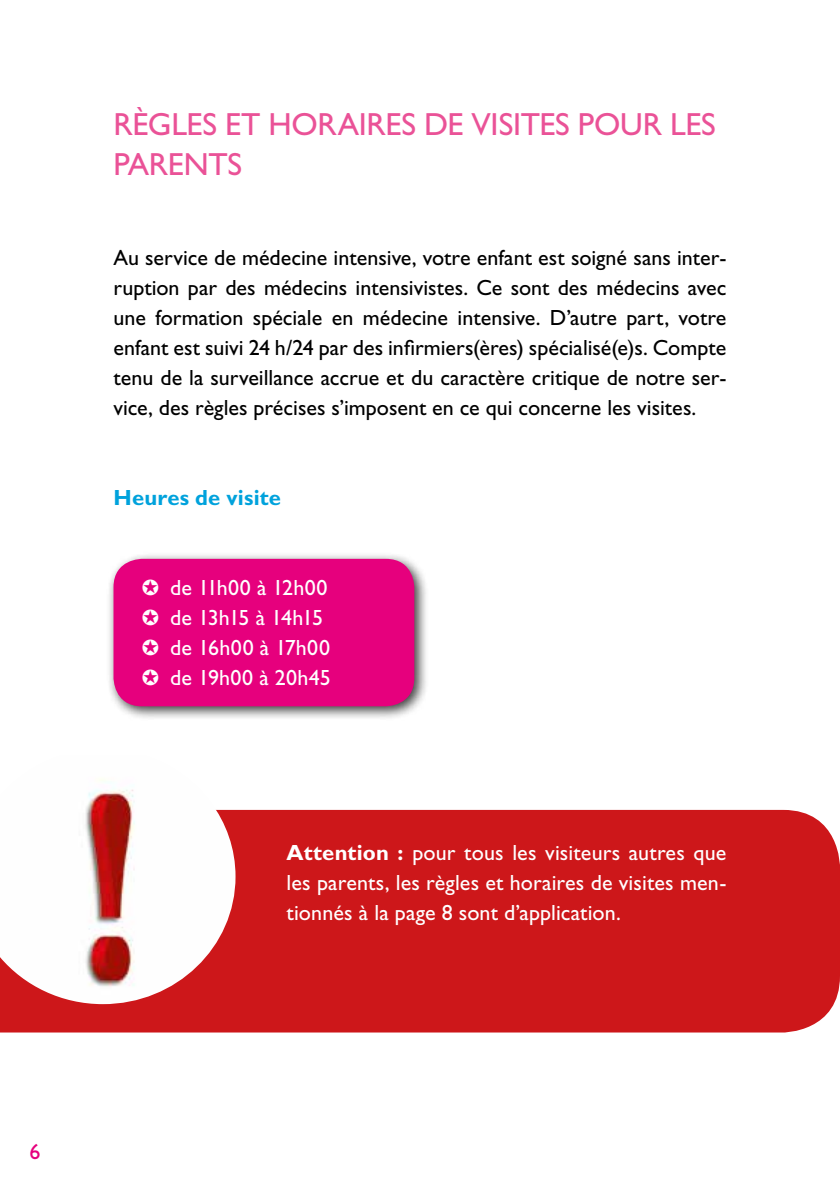
<style>
.page{position:relative;width:840px;height:1191px;background:#fff}
.page>*{position:absolute;margin:0;border:0;box-sizing:border-box;transform-origin:0 0}
.t1{font:32px/40px "Gill Sans Std";letter-spacing:-.01em;color:#ea5297}
.t2{font:22px/30px "Gill Sans Std";color:#000;text-align:justify}
.t3{font:22px/30px "Gill Sans Std";letter-spacing:.005em;color:#fff;text-align:justify}
.t4{font:700 22px "Gill Sans Std";letter-spacing:.005em;color:#00a2dc}
.t5{font:22px "Gill Sans Std";letter-spacing:-.05em;color:#fff}
.t6{font:22px "Gill Sans Std";color:#e6007d}
.s1{font-weight:700}
</style>
<div class="page">
<div style="left:0;top:810px;width:839px;height:222px;background:#cd171a"></div>
<img style="left:0;top:779px;width:235px;height:225px">
<div style="left:106px;top:552px;width:323px;height:169px;background:#000;opacity:.75"></div>
<div style="left:113px;top:559px;width:301px;height:147px;background:#e6007d;border-radius:28px"></div>
<p class="t1" style="left:113px;top:105px;width:603px">RÈGLES ET HORAIRES DE VISITES POUR LES<br>PARENTS</p>
<p class="t2" style="left:113px;top:243px;width:614px">Au service de médecine intensive, votre enfant est soigné sans inter&shy;ruption par des médecins intensivistes. Ce sont des médecins avec une formation spéciale en médecine intensive. D’autre part, votre enfant est suivi 24 h/24 par des infirmiers(ères) spécialisé(e)s. Compte tenu de la surveillance accrue et du caractère critique de notre ser&shy;vice, des règles précises s’imposent en ce qui concerne les visites.</p>
<p class="t4" style="left:113px;top:485px;width:169px">Heures de visite</p>
<p class="t3" style="left:142px;top:573px;width:187px">✪ de 11h00 à 12h00</p>
<p class="t5" style="left:142px;top:605px;width:183px">✪ de 13h15 à 14h15</p>
<p class="t3" style="left:142px;top:633px;width:190px">✪ de 16h00 à 17h00</p>
<p class="t3" style="left:142px;top:663px;width:190px">✪ de 19h00 à 20h45</p>
<p class="t3" style="left:286px;top:837px;width:441px"><span class="s1">Attention :</span> pour tous les visiteurs autres que les parents, les règles et horaires de visites men&shy;tionnés à la page 8 sont d’application.</p>
<p class="t6" style="left:29px;top:1138px;width:13px">6</p>
</div>
